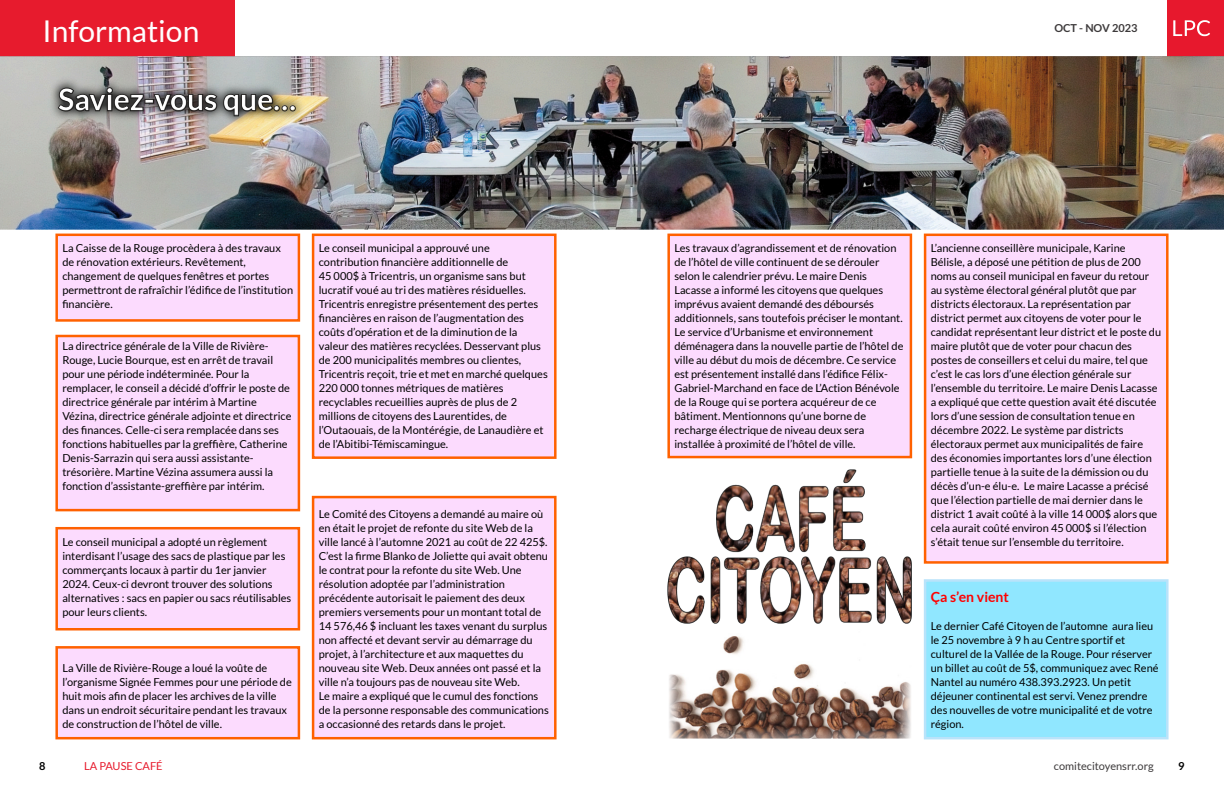
<style>
.page{position:relative;width:1224px;height:792px;background:#fff}
.page>*{position:absolute;margin:0;border:0;box-sizing:border-box;transform-origin:0 0}
.t1{font:700 30px "Lato";color:#fff}
.t2{font:30px "Lato";color:#fff}
.t3{font:700 14px "Lato";color:#f00}
.t4{font:11px/14px "Lato";color:#000}
.t5{font:11px "Lato";color:#3d3a3b}
.t6{font:11px "Lato";color:#e71b2d}
.t7{font:700 11px "Lato";color:#3d3a3b}
.t8{font:700 11px "Lato";color:#000}
</style>
<div class="page">
<img style="left:0;top:56px;width:1224px;height:174px">
<div style="left:0;top:0;width:235px;height:57px;background:#e71b2d"></div>
<div style="left:1167px;top:0;width:57px;height:57px;background:#e7182d"></div>
<svg style="left:1173px;top:20px;width:37px;height:16px"></svg>
<div style="left:312px;top:234px;width:245px;height:225px;background:#fcdbfe;border:2px solid #ff6100"></div>
<div style="left:667px;top:234px;width:245px;height:224px;background:#fcdbfe;border:2px solid #ff6100"></div>
<div style="left:924px;top:234px;width:245px;height:330px;background:#fcdbfe;border:2px solid #ff6100"></div>
<div style="left:312px;top:496px;width:245px;height:243px;background:#fcdbfe;border:2px solid #ff6100"></div>
<div style="left:55px;top:234px;width:245px;height:88px;background:#fcdbfe;border:2px solid #ff6100"></div>
<div style="left:55px;top:527px;width:245px;height:103px;background:#fcdbfe;border:2px solid #ff6100"></div>
<div style="left:55px;top:335px;width:245px;height:176px;background:#fcdbfe;border:2px solid #ff6100"></div>
<div style="left:55px;top:646px;width:245px;height:93px;background:#fcdbfe;border:2px solid #ff6100"></div>
<img style="left:48px;top:77px;width:258px;height:50px">
<img style="left:58px;top:87px;width:238px;height:29px">
<div style="left:924px;top:579px;width:245px;height:160px;background:#90e7ff;border:2px solid #b9e3fa"></div>
<img style="left:668px;top:470px;width:244px;height:153px">
<img style="left:669px;top:636px;width:242px;height:103px">
<h1 class="t2" style="left:43px;top:18px;width:158px">Information</h1>
<h1 class="t1" style="left:58px;top:86px;width:239px">Saviez-vous que…</h1>
<p class="t7" style="left:1054px;top:23px;width:85px">OCT - NOV 2023</p>
<p class="t4" style="left:62px;top:242px;width:232px">La Caisse de la Rouge procèdera à des travaux de rénovation extérieurs. Revêtement, changement de quelques fenêtres et portes permettront de rafraîchir l’édifice de l’institution financière.</p>
<p class="t4" style="left:62px;top:340px;width:231px">La directrice générale de la Ville de Rivière-Rouge, Lucie Bourque, est en arrêt de travail pour une période indéterminée. Pour la remplacer, le conseil a décidé d’offrir le poste de directrice générale par intérim à Martine Vézina, directrice générale adjointe et directrice des finances. Celle-ci sera remplacée dans ses fonctions habituelles par la greffière, Catherine Denis-Sarrazin qui sera aussi assistante&shy;trésorière. Martine Vézina assumera aussi la fonction d’assistante-greffière par intérim.</p>
<p class="t4" style="left:62px;top:536px;width:231px">Le conseil municipal a adopté un règlement interdisant l’usage des sacs de plastique par les commerçants locaux à partir du 1er janvier 2024. Ceux-ci devront trouver des solutions alternatives : sacs en papier ou sacs réutilisables pour leurs clients.</p>
<p class="t4" style="left:62px;top:662px;width:231px">La Ville de Rivière-Rouge a loué la voûte de l’organisme Signée Femmes pour une période de huit mois afin de placer les archives de la ville dans un endroit sécuritaire pendant les travaux de construction de l’hôtel de ville.</p>
<p class="t4" style="left:319px;top:242px;width:231px">Le conseil municipal a approuvé une contribution financière additionnelle de<br>45 000$ à Tricentris, un organisme sans but lucratif voué au tri des matières résiduelles.<br>Tricentris enregistre présentement des pertes financières en raison de l’augmentation des coûts d’opération et de la diminution de la valeur des matières recyclées. Desservant plus de 200 municipalités membres ou clientes, Tricentris reçoit, trie et met en marché quelques 220 000 tonnes métriques de matières recyclables recueillies auprès de plus de 2 millions de citoyens des Laurentides, de l’Outaouais, de la Montérégie, de Lanaudière et de l’Abitibi-Témiscamingue.</p>
<p class="t4" style="left:674px;top:242px;width:231px">Les travaux d’agrandissement et de rénovation de l’hôtel de ville continuent de se dérouler selon le calendrier prévu. Le maire Denis Lacasse a informé les citoyens que quelques imprévus avaient demandé des déboursés additionnels, sans toutefois préciser le montant.<br>Le service d’Urbanisme et environnement déménagera dans la nouvelle partie de l’hôtel de ville au début du mois de décembre. Ce service est présentement installé dans l’édifice Félix-Gabriel-Marchand en face de L’Action Bénévole de la Rouge qui se portera acquéreur de ce bâtiment. Mentionnons qu’une borne de recharge électrique de niveau deux sera installée à proximité de l’hôtel de ville.</p>
<p class="t4" style="left:931px;top:242px;width:232px">L’ancienne conseillère municipale, Karine Bélisle, a déposé une pétition de plus de 200 noms au conseil municipal en faveur du retour au système électoral général plutôt que par districts électoraux. La représentation par district permet aux citoyens de voter pour le candidat représentant leur district et le poste du maire plutôt que de voter pour chacun des postes de conseillers et celui du maire, tel que c’est le cas lors d’une élection générale sur l’ensemble du territoire. Le maire Denis Lacasse a expliqué que cette question avait été discutée lors d’une session de consultation tenue en décembre 2022. Le système par districts électoraux permet aux municipalités de faire des économies importantes lors d’une élection partielle tenue à la suite de la démission ou du décès d’un-e élu-e. Le maire Lacasse a précisé que l’élection partielle de mai dernier dans le district 1 avait coûté à la ville 14 000$ alors que cela aurait coûté environ 45 000$ si l’élection s’était tenue sur l’ensemble du territoire.</p>
<p class="t4" style="left:319px;top:508px;width:232px">Le Comité des Citoyens a demandé au maire où en était le projet de refonte du site Web de la ville lancé à l’automne 2021 au coût de 22 425$.<br>C’est la firme Blanko de Joliette qui avait obtenu le contrat pour la refonte du site Web. Une résolution adoptée par l’administration précédente autorisait le paiement des deux premiers versements pour un montant total de 14 576,46 $ incluant les taxes venant du surplus non affecté et devant servir au démarrage du projet, à l’architecture et aux maquettes du nouveau site Web. Deux années ont passé et la ville n’a toujours pas de nouveau site Web.<br>Le maire a expliqué que le cumul des fonctions de la personne responsable des communications a occasionné des retards dans le projet.</p>
<p class="t3" style="left:931px;top:591px;width:80px">Ça s’en vient</p>
<p class="t4" style="left:931px;top:620px;width:229px">Le dernier Café Citoyen de l’automne aura lieu le 25 novembre à 9 h au Centre sportif et culturel de la Vallée de la Rouge. Pour réserver un billet au coût de 5$, communiquez avec René Nantel au numéro 438.393.2923. Un petit déjeuner continental est servi. Venez prendre des nouvelles de votre municipalité et de votre région.</p>
<p class="t6" style="left:84px;top:761px;width:80px">LA PAUSE CAFÉ</p>
<p class="t8" style="left:39px;top:761px;width:8px">8</p>
<p class="t5" style="left:1054px;top:761px;width:101px">comitecitoyensrr.org</p>
<p class="t8" style="left:1178px;top:761px;width:8px">9</p>
</div>
